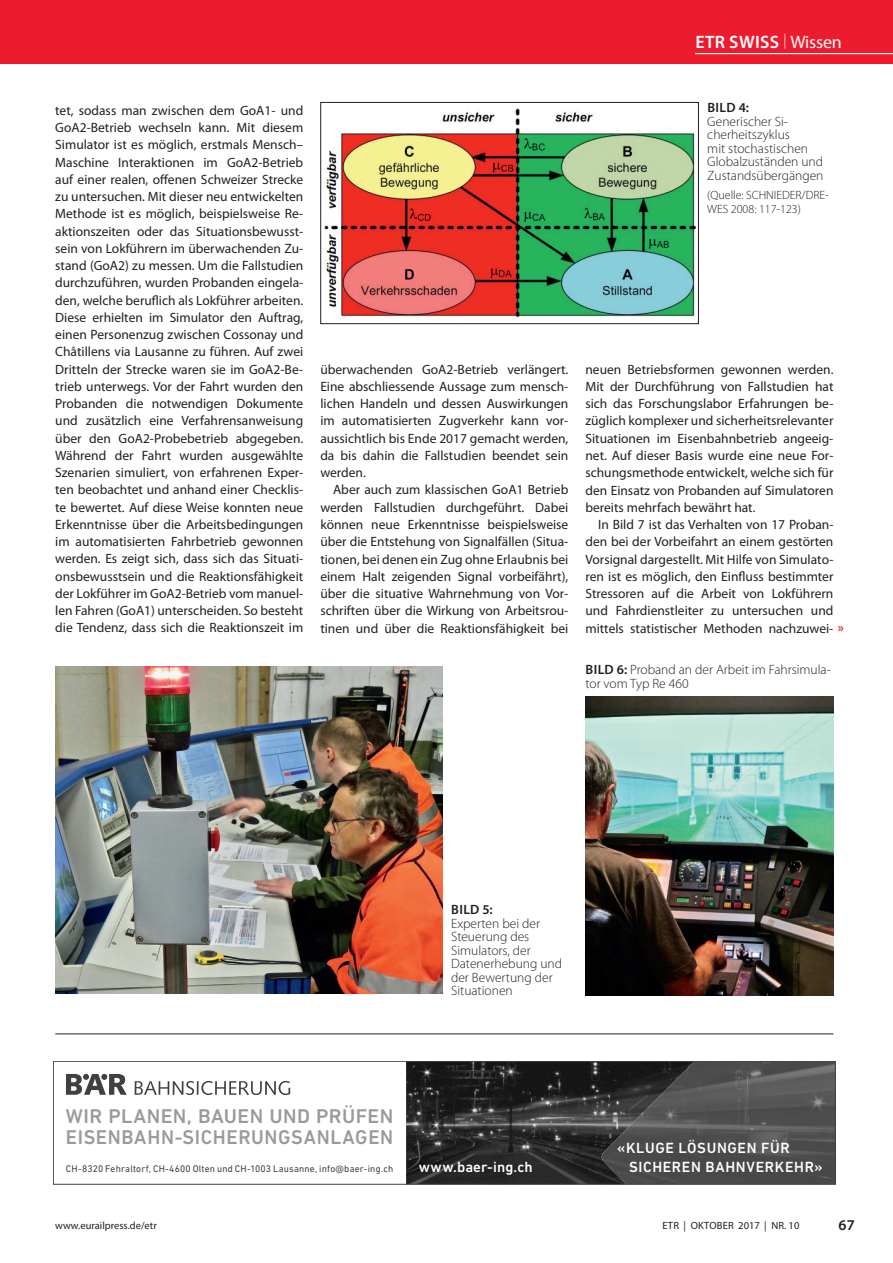
<style>
.page{position:relative;width:893px;height:1263px;background:#fff}
.page>*{position:absolute;margin:0;border:0;box-sizing:border-box;transform-origin:0 0}
.t1{font:500 20.25px/21px "DIN Next LT Pro";letter-spacing:.03em;color:#9a9a9a}
.t2{font:600 18px "Myriad Pro";letter-spacing:.02em;color:#fff}
.t3{font:500 15px/18.8px "DIN Next LT Pro";letter-spacing:.04em;color:#fff}
.t4{font:500 15px "DIN Next LT Pro";letter-spacing:.005em;color:#fff}
.t5{font:600 15px "Myriad Pro";color:#231f20}
.t6{font:13.5px/17.2px "Myriad Pro";color:#231f20;text-align:justify}
.t7{font:300 13.5px/13.5px "Myriad Pro";color:#231f20}
.t8{font:600 13.5px "Myriad Pro";letter-spacing:.03em;color:#231f20}
.t9{font:300 12px/13.5px "Myriad Pro";color:#231f20}
.t10{font:10.5px "Myriad Pro";color:#231f20}
.t11{font:10.5px "Myriad Pro";letter-spacing:.02em;color:#231f20}
.t12{font:9.75px "DIN Next LT Pro";letter-spacing:.02em;color:#404040}
.s1{font-weight:300;font-stretch:semi-condensed;font-size:15px}
.s2{font-weight:400}
.s3{font-weight:600;color:#ee1b2d}
.s4{font-weight:600}
</style>
<div class="page">
<div style="left:0;top:0;width:893px;height:64px;background:#ee1b2d"></div>
<hr style="left:695px;top:53px;width:198px;height:1px;background:#fff">
<img style="left:324px;top:108px;width:371px;height:210px">
<div style="left:320px;top:102px;width:379px;height:222px;border:1px solid #231f20"></div>
<img style="left:55px;top:666px;width:388px;height:328px">
<img style="left:585px;top:696px;width:248px;height:299px">
<img style="left:406px;top:1063px;width:196px;height:119px">
<img style="left:602px;top:1063px;width:232px;height:119px">
<svg style="left:66px;top:1074px;width:61px;height:21px"></svg>
<svg style="left:135px;top:1081px;width:155px;height:14px"></svg>
<div style="left:53px;top:1061px;width:783px;height:123px;border:1px solid #404040"></div>
<hr style="left:55px;top:1033px;width:778px;height:1px;background:#231f20">
<h2 class="t2" style="left:695px;top:30px;width:148px">ETR SWISS <span class="s1">|</span> <span class="s2">Wissen</span></h2>
<p class="t6" style="left:55px;top:101px;width:250px">tet, sodass man zwischen dem GoA1- und GoA2-Betrieb wechseln kann. Mit diesem Simulator ist es möglich, erstmals Mensch– Maschine Interaktionen im GoA2-Betrieb auf einer realen, offenen Schweizer Strecke zu untersuchen. Mit dieser neu entwickelten Methode ist es möglich, beispielsweise Re&shy;aktionszeiten oder das Situationsbewusst&shy;sein von Lokführern im überwachenden Zu&shy;stand (GoA2) zu messen. Um die Fallstudien durchzuführen, wurden Probanden eingela&shy;den, welche beruflich als Lokführer arbeiten.<br>Diese erhielten im Simulator den Auftrag, einen Personenzug zwischen Cossonay und Châtillens via Lausanne zu führen. Auf zwei Dritteln der Strecke waren sie im GoA2-Be&shy;trieb unterwegs. Vor der Fahrt wurden den Probanden die notwendigen Dokumente und zusätzlich eine Verfahrensanweisung über den GoA2-Probebetrieb abgegeben.<br>Während der Fahrt wurden ausgewählte Szenarien simuliert, von erfahrenen Exper&shy;ten beobachtet und anhand einer Checklis&shy;te bewertet. Auf diese Weise konnten neue Erkenntnisse über die Arbeitsbedingungen im automatisierten Fahrbetrieb gewonnen werden. Es zeigt sich, dass sich das Situati&shy;onsbewusstsein und die Reaktionsfähigkeit der Lokführer im GoA2-Betrieb vom manuel&shy;len Fahren (GoA1) unterscheiden. So besteht die Tendenz, dass sich die Reaktionszeit im</p>
<p class="t8" style="left:707px;top:99px;width:43px">BILD 4:</p>
<p class="t7" style="left:707px;top:114px;width:118px">Generischer Si&shy;cherheitszyklus<br>mit stochastischen<br>Globalzuständen und<br>Zustandsübergängen</p>
<p class="t9" style="left:707px;top:188px;width:123px">(Quelle: SCHNIEDER/DRE-<br>WES 2008: 117-123)</p>
<p class="t6" style="left:320px;top:360px;width:250px">überwachenden GoA2-Betrieb verlängert.<br>Eine abschliessende Aussage zum mensch&shy;lichen Handeln und dessen Auswirkungen im automatisierten Zugverkehr kann vor&shy;aussichtlich bis Ende 2017 gemacht werden, da bis dahin die Fallstudien beendet sein werden.</p>
<p class="t6" style="left:320px;top:481px;width:250px;text-indent:13px">Aber auch zum klassischen GoA1 Betrieb werden Fallstudien durchgeführt. Dabei können neue Erkenntnisse beispielsweise über die Entstehung von Signalfällen (Situa&shy;tionen, bei denen ein Zug ohne Erlaubnis bei einem Halt zeigenden Signal vorbeifährt), über die situative Wahrnehmung von Vor&shy;schriften über die Wirkung von Arbeitsrou&shy;tinen und über die Reaktionsfähigkeit bei</p>
<p class="t6" style="left:585px;top:360px;width:250px">neuen Betriebsformen gewonnen werden.<br>Mit der Durchführung von Fallstudien hat sich das Forschungslabor Erfahrungen be&shy;züglich komplexer und sicherheitsrelevanter Situationen im Eisenbahnbetrieb angeeig&shy;net. Auf dieser Basis wurde eine neue For&shy;schungsmethode entwickelt, welche sich für den Einsatz von Probanden auf Simulatoren bereits mehrfach bewährt hat.</p>
<p class="t6" style="left:585px;top:516px;width:250px;text-indent:13px">In Bild 7 ist das Verhalten von 17 Proban&shy;den bei der Vorbeifahrt an einem gestörten Vorsignal dargestellt. Mit Hilfe von Simulato&shy;ren ist es möglich, den Einfluss bestimmter Stressoren auf die Arbeit von Lokführern und Fahrdienstleiter zu untersuchen und</p>
<p class="t6" style="left:585px;top:619px;width:260px">mittels statistischer Methoden nachzuwei- <span class="s3">»</span></p>
<p class="t7" style="left:585px;top:663px;width:247px"><span class="s4">BILD 6:</span> Proband an der Arbeit im Fahrsimula&shy;tor vom Typ Re 460</p>
<p class="t8" style="left:451px;top:901px;width:43px">BILD 5:</p>
<p class="t7" style="left:451px;top:916px;width:113px">Experten bei der<br>Steuerung des<br>Simulators, der<br>Datenerhebung und der Bewertung der<br>Situationen</p>
<h1 class="t1" style="left:66px;top:1105px;width:329px">WIR PLANEN, BAUEN UND PRÜFEN<br>EISENBAHN-SICHERUNGSANLAGEN</h1>
<p class="t12" style="left:66px;top:1163px;width:329px">CH-8320 Fehraltorf, CH-4600 Olten und CH-1003 Lausanne, info@baer-ing.ch</p>
<p class="t4" style="left:419px;top:1158px;width:115px">www.baer-ing.ch</p>
<p class="t3" style="left:629px;top:1138px;width:195px;text-indent:-12px">«KLUGE LÖSUNGEN FÜR<br>SICHEREN BAHNVERKEHR»</p>
<p class="t10" style="left:55px;top:1219px;width:103px">www.eurailpress.de/etr</p>
<p class="t11" style="left:662px;top:1219px;width:138px">ETR | OKTOBER 2017 | NR. 10</p>
<p class="t5" style="left:839px;top:1215px;width:18px">67</p>
</div>
